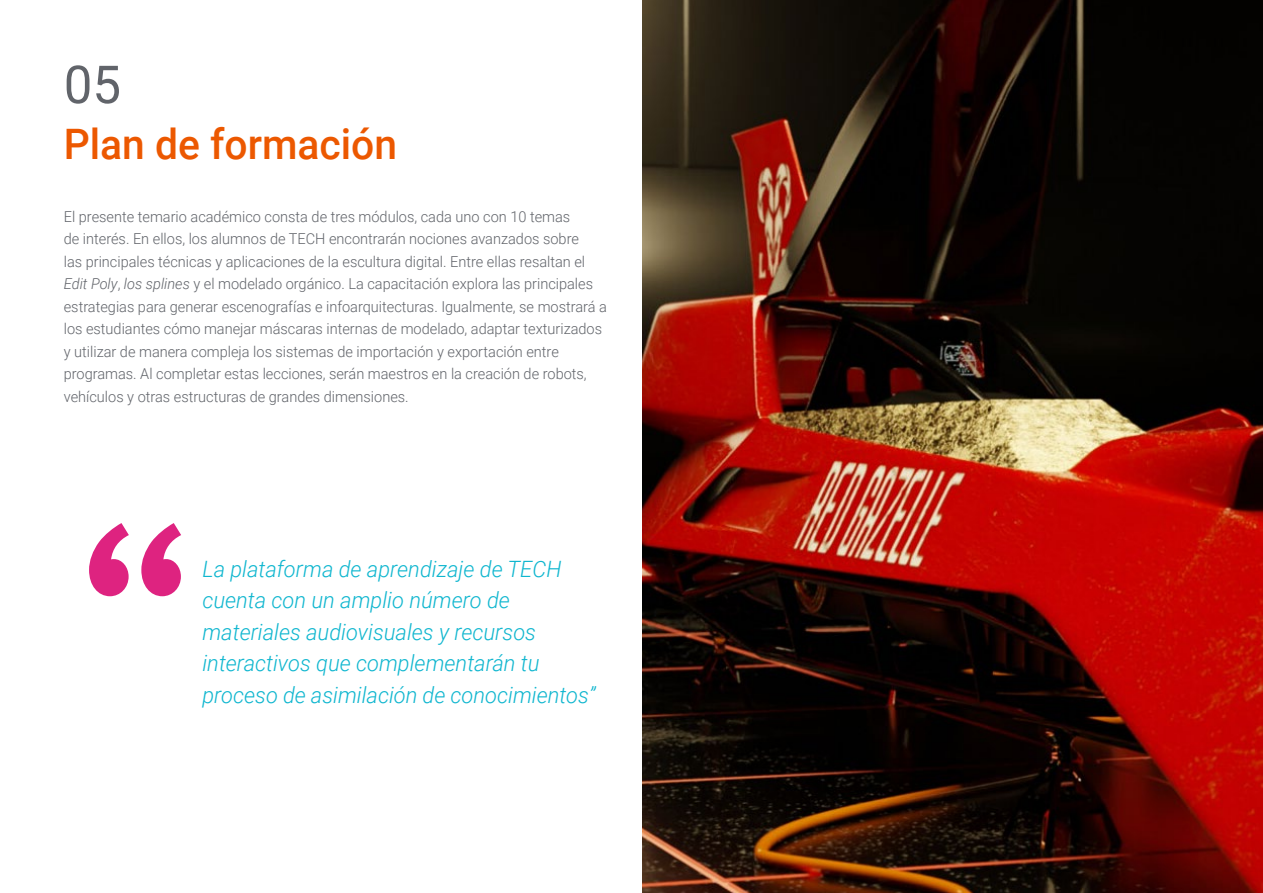
<style>
.page{position:relative;width:1263px;height:893px;background:#fff}
.page>*{position:absolute;margin:0;border:0;box-sizing:border-box;transform-origin:0 0}
.t1{font:52.5px "Roboto";color:#61646a}
.Portadilla{font:500 42px "Roboto";color:#ec5800}
.Destacados{font:italic 300 22.5px/31.5px "Roboto";color:#0fb6cf}
.Texto_Plano{font:300 15px/22.5px "Roboto";color:#61646a}
.s1{font-style:italic}
</style>
<div class="page">
<svg style="left:89px;top:523px;width:92px;height:73px"></svg>
<img style="left:642px;top:0;width:621px;height:893px">
<p class="t1" style="left:64px;top:48px;width:59px">05</p>
<p class="Portadilla" style="left:64px;top:115px;width:335px">Plan de formación</p>
<p class="Texto_Plano" style="left:64px;top:204px;width:545px">El presente temario académico consta de tres módulos, cada uno con 10 temas<br>de interés. En ellos, los alumnos de TECH encontrarán nociones avanzados sobre<br>las principales técnicas y aplicaciones de la escultura digital. Entre ellas resaltan el <span class="s1">Edit Poly</span>, <span class="s1">los splines</span> y el modelado orgánico. La capacitación explora las principales estrategias para generar escenografías e infoarquitecturas. Igualmente, se mostrará a los estudiantes cómo manejar máscaras internas de modelado, adaptar texturizados y utilizar de manera compleja los sistemas de importación y exportación entre programas. Al completar estas lecciones, serán maestros en la creación de robots, vehículos y otras estructuras de grandes dimensiones.</p>
<p class="Destacados" style="left:202px;top:552px;width:395px">La plataforma de aprendizaje de TECH cuenta con un amplio número de materiales audiovisuales y recursos interactivos que complementarán tu proceso de asimilación de conocimientos”</p>
</div>
